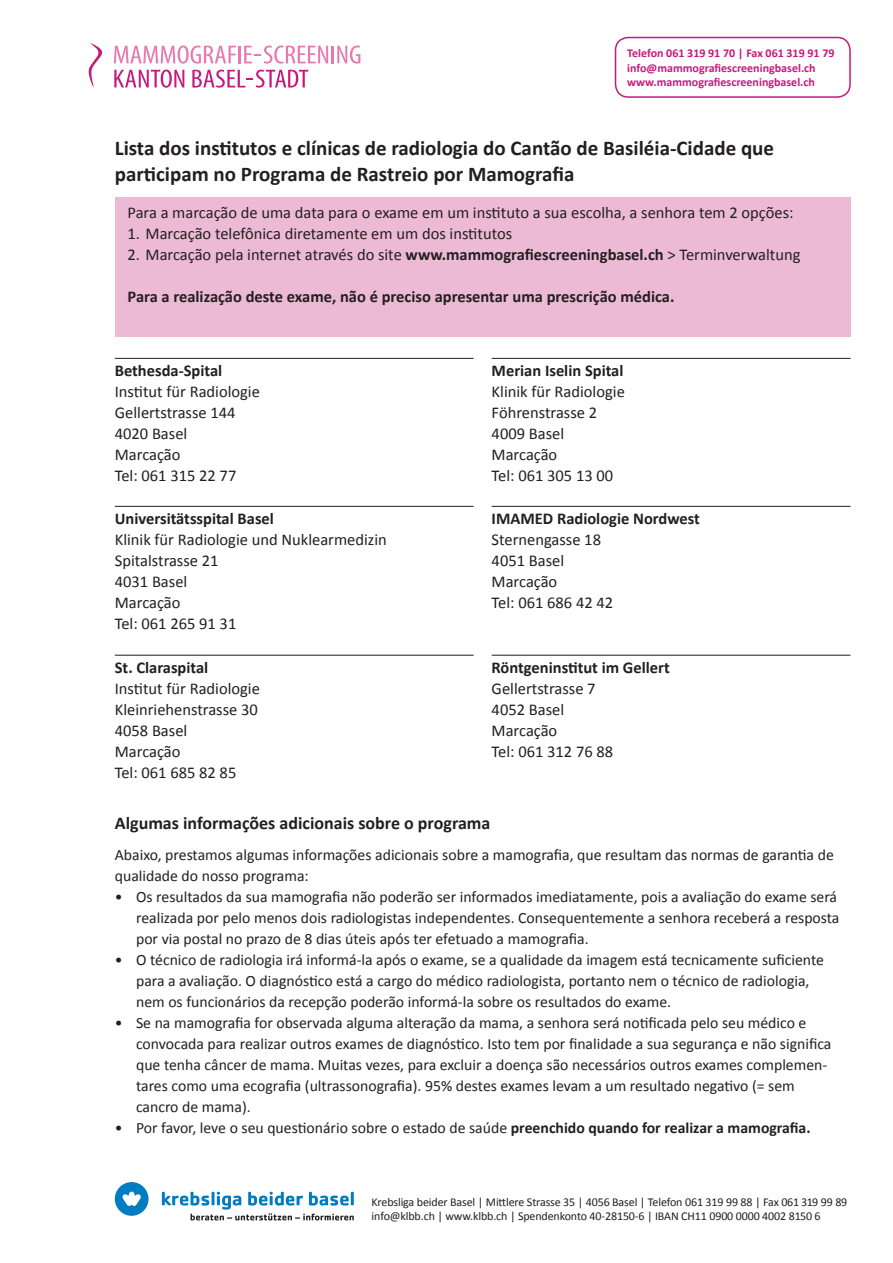
<style>
.page{position:relative;width:893px;height:1263px;background:#fff}
.page>*{position:absolute;margin:0;border:0;box-sizing:border-box;transform-origin:0 0}
.t1{font:700 21px/25.2px "Calibri";color:#231f20}
.t2{font:700 18px "Calibri";color:#231f20}
.t3{font:16.5px/21px "Calibri";color:#231f20}
.t4{font:700 16.5px "Calibri";color:#231f20}
.t5{font:15.75px/21px "Calibri";color:#231f20}
.t6{font:12px/14.4px "Calibri";letter-spacing:-.01em;color:#231f20}
.t7{font:700 12px/14.4px "Calibri";color:#c7197d}
.s1{font-weight:700}
</style>
<div class="page">
<svg style="left:114px;top:45px;width:122px;height:19px"></svg>
<hr style="left:238px;top:46px;width:3px;height:17px;background:#e679b0">
<svg style="left:244px;top:46px;width:116px;height:18px"></svg>
<svg style="left:114px;top:70px;width:70px;height:18px"></svg>
<svg style="left:192px;top:70px;width:116px;height:18px"></svg>
<svg style="left:89px;top:43px;width:14px;height:45px"></svg>
<div style="left:115px;top:1182px;width:34px;height:34px;background:#007cc2;border-radius:50%"></div>
<svg style="left:122px;top:1191px;width:19px;height:15px"></svg>
<svg style="left:162px;top:1192px;width:192px;height:28px"></svg>
<div style="left:615px;top:37px;width:236px;height:61px;border:2px solid #c7197d;border-radius:13px"></div>
<div style="left:115px;top:197px;width:735px;height:140px;background:#edbad5"></div>
<hr style="left:115px;top:358px;width:359px;height:1px;background:#231f20">
<hr style="left:492px;top:358px;width:358px;height:1px;background:#231f20">
<hr style="left:115px;top:506px;width:359px;height:1px;background:#231f20">
<hr style="left:492px;top:506px;width:358px;height:1px;background:#231f20">
<hr style="left:115px;top:655px;width:359px;height:1px;background:#231f20">
<hr style="left:492px;top:655px;width:358px;height:1px;background:#231f20">
<p class="t7" style="left:627px;top:46px;width:209px">Telefon 061 319 91 70 | Fax 061 319 91 79 info@mammografiescreeningbasel.ch www.mammografiescreeningbasel.ch</p>
<h1 class="t1" style="left:115px;top:136px;width:661px">Lista dos institutos e clínicas de radiologia do Cantão de Basiléia-Cidade que participam no Programa de Rastreio por Mamografia</h1>
<p class="t3" style="left:128px;top:202px;width:667px">Para a marcação de uma data para o exame em um instituto a sua escolha, a senhora tem 2 opções:</p>
<p class="t3" style="left:128px;top:223px;width:386px">1. Marcação telefônica diretamente em um dos institutos</p>
<p class="t3" style="left:128px;top:244px;width:674px">2. Marcação pela internet através do site <span class="s1">www.mammografiescreeningbasel.ch</span> &gt; Terminverwaltung</p>
<p class="t4" style="left:128px;top:286px;width:548px">Para a realização deste exame, não é preciso apresentar uma prescrição médica.</p>
<p class="t4" style="left:115px;top:360px;width:109px">Bethesda-Spital</p>
<p class="t3" style="left:115px;top:381px;width:147px">Institut für Radiologie<br>Gellertstrasse 144<br>4020 Basel<br>Marcação<br>Tel: 061 315 22 77</p>
<p class="t4" style="left:115px;top:508px;width:161px">Universitätsspital Basel</p>
<p class="t3" style="left:115px;top:529px;width:273px">Klinik für Radiologie und Nuklearmedizin<br>Spitalstrasse 21<br>4031 Basel<br>Marcação<br>Tel: 061 265 91 31</p>
<p class="t4" style="left:115px;top:656px;width:95px">St. Claraspital</p>
<p class="t3" style="left:115px;top:678px;width:147px">Institut für Radiologie<br>Kleinriehenstrasse 30<br>4058 Basel<br>Marcação<br>Tel: 061 685 82 85</p>
<p class="t4" style="left:492px;top:360px;width:133px">Merian Iselin Spital</p>
<p class="t3" style="left:492px;top:381px;width:135px">Klinik für Radiologie<br>Föhrenstrasse 2<br>4009 Basel<br>Marcação<br>Tel: 061 305 13 00</p>
<p class="t4" style="left:492px;top:508px;width:210px">IMAMED Radiologie Nordwest</p>
<p class="t3" style="left:492px;top:529px;width:123px">Sternengasse 18<br>4051 Basel<br>Marcação<br>Tel: 061 686 42 42</p>
<p class="t4" style="left:492px;top:656px;width:180px">Röntgeninstitut im Gellert</p>
<p class="t3" style="left:492px;top:678px;width:123px">Gellertstrasse 7<br>4052 Basel<br>Marcação<br>Tel: 061 312 76 88</p>
<p class="t2" style="left:115px;top:811px;width:377px">Algumas informações adicionais sobre o programa</p>
<p class="t5" style="left:115px;top:845px;width:720px">Abaixo, prestamos algumas informações adicionais sobre a mamografia, que resultam das normas de garantia de qualidade do nosso programa:</p>
<p class="t5" style="left:136px;top:887px;width:705px;text-indent:-21px">• Os resultados da sua mamografia não poderão ser informados imediatamente, pois a avaliação do exame será realizada por pelo menos dois radiologistas independentes. Consequentemente a senhora receberá a resposta por via postal no prazo de 8 dias úteis após ter efetuado a mamografia.</p>
<p class="t5" style="left:136px;top:950px;width:689px;text-indent:-21px">• O técnico de radiologia irá informá-la após o exame, se a qualidade da imagem está tecnicamente suficiente para a avaliação. O diagnóstico está a cargo do médico radiologista, portanto nem o técnico de radiologia, nem os funcionários da recepção poderão informá-la sobre os resultados do exame.</p>
<p class="t5" style="left:136px;top:1013px;width:697px;text-indent:-21px">• Se na mamografia for observada alguma alteração da mama, a senhora será notificada pelo seu médico e convocada para realizar outros exames de diagnóstico. Isto tem por finalidade a sua segurança e não significa que tenha câncer de mama. Muitas vezes, para excluir a doença são necessários outros exames complemen&shy;tares como uma ecografia (ultrassonografia). 95% destes exames levam a um resultado negativo (= sem cancro de mama).</p>
<p class="t5" style="left:115px;top:1118px;width:697px">• Por favor, leve o seu questionário sobre o estado de saúde <span class="s1">preenchido quando for realizar a mamografia.</span></p>
<p class="t6" style="left:372px;top:1195px;width:477px">Krebsliga beider Basel | Mittlere Strasse 35 | 4056 Basel | Telefon 061 319 99 88 | Fax 061 319 99 89 info@klbb.ch | www.klbb.ch | Spendenkonto 40-28150-6 | IBAN CH11 0900 0000 4002 8150 6</p>
</div>
